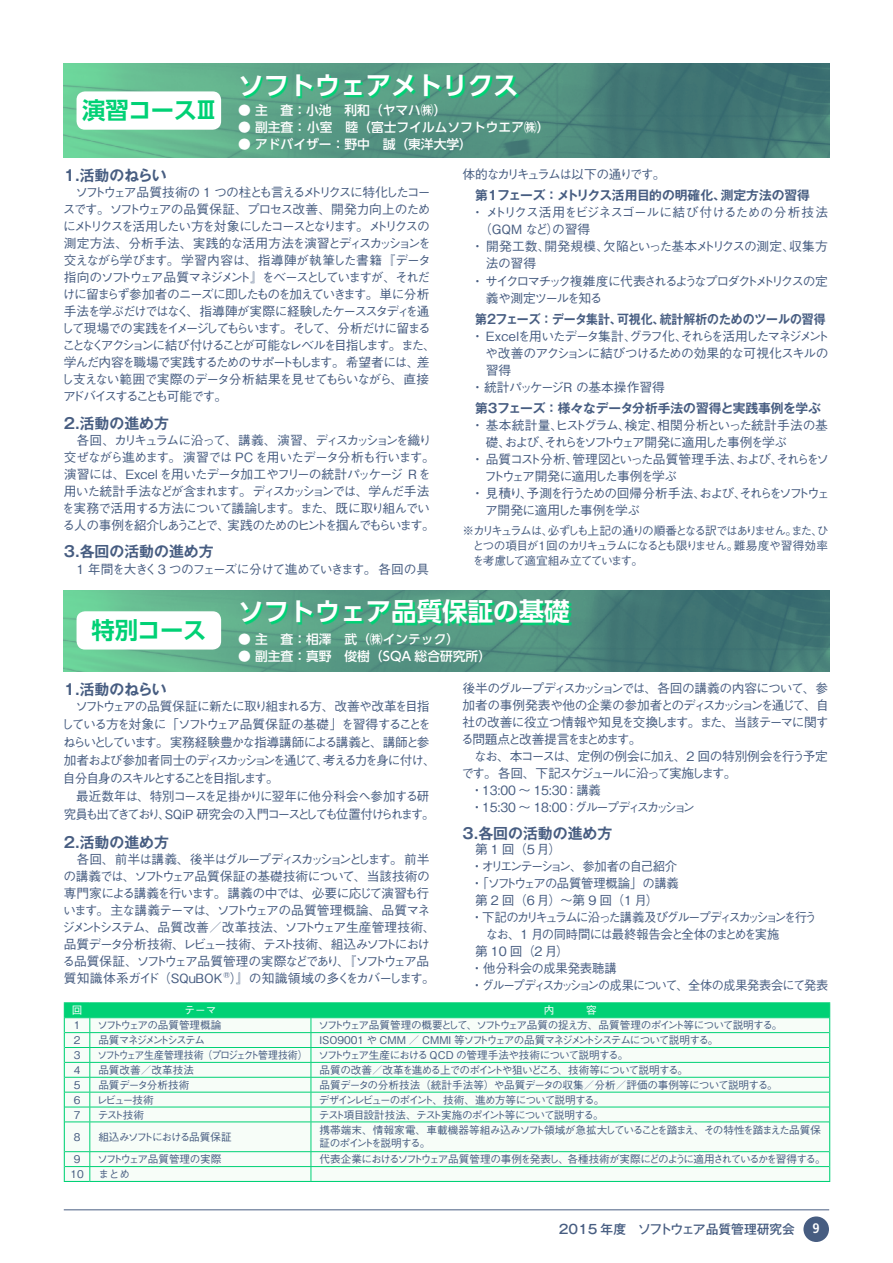
<style>
.page{position:relative;width:893px;height:1263px;background:#fff}
.page>*{position:absolute;margin:0;border:0;box-sizing:border-box;transform-origin:0 0}
.t1{font:700 25.5px "UD Shin Go Pro De";color:#fff}
.t2{font:700 23.4px "UD Shin Go Pro De";letter-spacing:-.03em;color:#00d175}
.t3{font:700 14.85px "Gothic MB101 Pro De";color:#475d81}
.t4{font:700 condensed 13.8px "Frutiger LT Std";color:#fff}
.t5{font:500 12.75px/17px "Gothic BBB Pro";letter-spacing:-.105em;color:#475d81}
.t6{font:500 12.75px/17px "Gothic BBB Pro";letter-spacing:-.08em;color:#475d81}
.t7{font:500 12.75px/18.1px "Gothic BBB Pro";letter-spacing:-.13em;color:#475d81}
.t8{font:500 12.75px "UD Shin Go Pro";color:#fff}
.t9{font:500 12.75px "Gothic BBB Pro";letter-spacing:-.16em;color:#475d81}
.t10{font:500 12.75px/18.1px "Gothic BBB Pro";letter-spacing:-.085em;color:#475d81;text-align:center}
.t11{font:700 12.75px "Gothic MB101 Pro De";color:#475d81}
.t12{font:500 12.75px "Gothic BBB Pro";letter-spacing:-.145em;color:#475d81}
.t13{font:500 12.75px "Gothic BBB Pro";letter-spacing:-.135em;color:#475d81}
.t14{font:500 12.75px "Gothic BBB Pro";letter-spacing:-.015em;color:#475d81}
.t15{font:500 12.75px "Gothic BBB Pro";letter-spacing:-.045em;color:#475d81}
.t16{font:500 12.75px "Gothic BBB Pro";letter-spacing:-.01em;color:#475d81}
.t17{font:700 12.75px "Gothic MB101 Pro De";color:#475d81;scale:.93 1}
.t18{font:500 12.75px "Gothic BBB Pro";letter-spacing:-.055em;color:#475d81}
.t19{font:500 12.75px "Gothic BBB Pro";letter-spacing:-.04em;color:#475d81}
.t20{font:500 12.75px "Gothic BBB Pro";letter-spacing:-.065em;color:#475d81}
.t21{font:500 12.75px "Gothic BBB Pro";letter-spacing:-.07em;color:#475d81}
.t22{font:500 12.75px "Gothic BBB Pro";letter-spacing:-.185em;color:#475d81}
.t23{font:500 12.75px "Gothic MB101 Pro";color:#475d81}
.t24{font:500 12.75px "Gothic BBB Pro";letter-spacing:-.14em;color:#475d81}
.t25{font:500 12.75px "Gothic BBB Pro";letter-spacing:-.03em;color:#475d81}
.t26{font:500 11.7px/14.9px "Gothic BBB Pro";letter-spacing:-.1em;color:#475d81;text-align:justify}
.t27{font:500 10.65px/12.8px "Gothic BBB Pro";letter-spacing:-.075em;color:#475d81}
.t28{font:500 10.65px "Gothic BBB Pro";letter-spacing:-.03em;color:#475d81}
.t29{font:500 10.65px "Gothic BBB Pro";letter-spacing:-.075em;color:#475d81;scale:.93 1}
.t30{font:500 10.65px "Gothic BBB Pro";letter-spacing:-.115em;color:#475d81}
.t31{font:500 10.65px "Gothic BBB Pro";letter-spacing:-.105em;color:#475d81}
.t32{font:500 10.65px "Gothic BBB Pro";letter-spacing:-.04em;color:#475d81}
.t33{font:500 10.65px "Gothic BBB Pro";letter-spacing:-.15em;color:#475d81}
.t34{font:500 10.65px "Gothic BBB Pro";color:#475d81}
.t35{font:500 10.65px "Gothic BBB Pro";letter-spacing:-.025em;color:#475d81}
.t36{font:500 10.65px "Gothic BBB Pro";color:#fff}
</style>
<div class="page">
<img style="left:64px;top:64px;width:765px;height:93px">
<img style="left:64px;top:590px;width:765px;height:81px">
<svg style="left:64px;top:1002px;width:766px;height:180px"></svg>
<svg style="left:243px;top:76px;width:276px;height:22px;background:#42ad82"></svg>
<div style="left:77px;top:91px;width:144px;height:39px;background:#fff;border-radius:9px"></div>
<svg style="left:243px;top:601px;width:329px;height:24px;background:#35b27f"></svg>
<div style="left:77px;top:611px;width:144px;height:38px;background:#fff;border-radius:9px"></div>
<div style="left:803px;top:1216px;width:26px;height:26px;background:#475d81;border-radius:50%"></div>
<hr style="left:64px;top:1209px;width:765px;height:1px;background:#475d81">
<h2 class="t2" style="left:82px;top:92px;width:137px">演習コースⅢ</h2>
<h1 class="t1" style="left:238px;top:64px;width:282px">ソフトウェアメトリクス</h1>
<p class="t8" style="left:238px;top:100px;width:210px">● 主　査：小池　利和（ヤマハ㈱）</p>
<p class="t8" style="left:238px;top:117px;width:313px">● 副主査： 小室　睦（富士フイルムソフトウエア㈱）</p>
<p class="t8" style="left:238px;top:134px;width:235px">● アドバイザー：野中　誠（東洋大学）</p>
<p class="t3" style="left:64px;top:163px;width:105px">1.活動のねらい</p>
<p class="t5" style="left:61px;top:182px;width:376px;text-indent:14px">ソフトウェア品質技術の 1 つの柱とも言えるメトリクスに特化したコースです。ソフトウェアの品質保証、プロセス改善、開発力向上のためにメトリクスを活用したい方を対象にしたコースとなります。メトリクスの測定方法、分析手法、実践的な活用方法を演習とディスカッションを交えながら学びます。学習内容は、指導陣が執筆した書籍『データ指向のソフトウェア品質マネジメント』をベースとしていますが、それだけに留まらず参加者のニーズに即したものを加えていきます。単に分析手法を学ぶだけではなく、指導陣が実際に経験したケーススタディを通して現場での実践をイメージしてもらいます。そして、分析だけに留まることなくアクションに結び付けることが可能なレベルを目指します。また、学んだ内容を職場で実践するためのサポートもします。希望者には、差し支えない範囲で実際のデータ分析結果を見せてもらいながら、直接アドバイスすることも可能です。</p>
<p class="t3" style="left:64px;top:411px;width:107px">2.活動の進め方</p>
<p class="t5" style="left:62px;top:430px;width:374px;text-indent:15px">各回、カリキュラムに沿って、講義、演習、ディスカッションを織り交ぜながら進めます。演習では PC を用いたデータ分析も行います。演習には、Excel を用いたデータ加工やフリーの統計パッケージ R を用いた統計手法などが含まれます。ディスカッションでは、学んだ手法を実務で活用する方法について議論します。また、既に取り組んでいる人の事例を紹介しあうことで、実践のためのヒントを掴んでもらいます。</p>
<p class="t3" style="left:64px;top:539px;width:151px">3.各回の活動の進め方</p>
<p class="t5" style="left:77px;top:559px;width:354px">1 年間を大きく3 つのフェーズに分けて進めていきます。各回の具</p>
<p class="t24" style="left:462px;top:164px;width:205px">体的なカリキュラムは以下の通りです。</p>
<p class="t11" style="left:475px;top:185px;width:336px">第1フェーズ ： メトリクス活用目的の明確化、測定方法の習得</p>
<p class="t19" style="left:471px;top:202px;width:358px">・ メトリクス活用をビジネスゴールに結び付けるための分析技法</p>
<p class="t5" style="left:479px;top:220px;width:113px">（GQM など）の習得</p>
<p class="t16" style="left:471px;top:236px;width:358px">・ 開発工数、開発規模、欠陥といった基本メトリクスの測定、収集方</p>
<p class="t5" style="left:486px;top:254px;width:52px">法の習得</p>
<p class="t9" style="left:471px;top:270px;width:358px">・ サイクロマチック複雑度に代表されるようなプロダクトメトリクスの定</p>
<p class="t5" style="left:486px;top:288px;width:118px">義や測定ツールを知る</p>
<p class="t17" style="left:475px;top:308px;width:378px">第2フェーズ ： データ集計、可視化、統計解析のためのツールの習得</p>
<p class="t5" style="left:471px;top:326px;width:360px">・ Excelを用いたデータ集計、グラフ化、それらを活用したマネジメント</p>
<p class="t20" style="left:485px;top:343px;width:345px">や改善のアクションに結びつけるための効果的な可視化スキルの</p>
<p class="t5" style="left:486px;top:360px;width:27px">習得</p>
<p class="t25" style="left:471px;top:377px;width:195px">・ 統計パッケージR の基本操作習得</p>
<p class="t11" style="left:475px;top:398px;width:347px">第3フェーズ ： 様々なデータ分析手法の習得と実践事例を学ぶ</p>
<p class="t14" style="left:471px;top:415px;width:358px">・ 基本統計量、ヒストグラム、検定、相関分析といった統計手法の基</p>
<p class="t12" style="left:486px;top:432px;width:303px">礎、および、それらをソフトウェア開発に適用した事例を学ぶ</p>
<p class="t5" style="left:471px;top:449px;width:359px">・ 品質コスト分析、管理図といった品質管理手法、および、それらをソ</p>
<p class="t5" style="left:484px;top:466px;width:194px">フトウェア開発に適用した事例を学ぶ</p>
<p class="t13" style="left:471px;top:483px;width:360px">・ 見積り、予測を行うための回帰分析手法、および、それらをソフトウェ</p>
<p class="t15" style="left:485px;top:500px;width:156px">ア開発に適用した事例を学ぶ</p>
<p class="t26" style="left:472px;top:522px;width:357px;text-indent:-10px">※カリキュラムは、必ずしも上記の通りの順番となる訳ではありません。また、ひとつの項目が1回のカリキュラムになるとも限りません。難易度や習得効率を考慮して適宜組み立てています。</p>
<h2 class="t2" style="left:91px;top:611px;width:117px">特別コース</h2>
<h1 class="t1" style="left:238px;top:590px;width:333px">ソフトウェア品質保証の基礎</h1>
<p class="t8" style="left:238px;top:629px;width:223px">● 主　査：相澤　武（㈱インテック）</p>
<p class="t8" style="left:238px;top:646px;width:254px">● 副主査：真野　俊樹（SQA 総合研究所）</p>
<p class="t3" style="left:64px;top:676px;width:105px">1.活動のねらい</p>
<p class="t7" style="left:61px;top:695px;width:376px;text-indent:14px">ソフトウェアの品質保証に新たに取り組まれる方、改善や改革を目指している方を対象に「ソフトウェア品質保証の基礎」を習得することをねらいとしています。実務経験豊かな指導講師による講義と、講師と参加者および参加者同士のディスカッションを通じて、考える力を身に付け、自分自身のスキルとすることを目指します。</p>
<p class="t10" style="left:64px;top:786px;width:373px">最近数年は、特別コースを足掛かりに翌年に他分科会へ参加する研<br>究員も出てきており、SQiP 研究会の入門コースとしても位置付けられます。</p>
<p class="t3" style="left:64px;top:830px;width:107px">2.活動の進め方</p>
<p class="t6" style="left:62px;top:849px;width:375px;text-indent:14px">各回、前半は講義、後半はグループディスカッションとします。前半の講義では、ソフトウェア品質保証の基礎技術について、当該技術の専門家による講義を行います。講義の中では、必要に応じて演習も行います。主な講義テーマは、ソフトウェアの品質管理概論、品質マネジメントシステム、品質改善／改革技法、ソフトウェア生産管理技術、品質データ分析技術、レビュー技術、テスト技術、組込みソフトにおける品質保証、ソフトウェア品質管理の実際などであり、『ソフトウェア品質知識体系ガイド（SQuBOKR）』の知識領域の多くをカバーします。</p>
<p class="t5" style="left:461px;top:678px;width:369px;text-align:justify">後半のグループディスカッションでは、各回の講義の内容について、参加者の事例発表や他の企業の参加者とのディスカッションを通じて、自社の改善に役立つ情報や知見を交換します。また、当該テーマに関する問題点と改善提言をまとめます。</p>
<p class="t18" style="left:474px;top:746px;width:355px">なお、本コースは、定例の例会に加え、2 回の特別例会を行う予定</p>
<p class="t12" style="left:461px;top:763px;width:276px">です。各回、下記スケジュールに沿って実施します。</p>
<p class="t5" style="left:471px;top:780px;width:131px">・13:00 〜 15:30：講義</p>
<p class="t22" style="left:471px;top:797px;width:226px">・15:30 〜 18:00：グループディスカッション</p>
<p class="t3" style="left:462px;top:821px;width:151px">3.各回の活動の進め方</p>
<p class="t5" style="left:475px;top:839px;width:87px">第 1 回（5月）</p>
<p class="t13" style="left:471px;top:856px;width:208px">・オリエンテーション、参加者の自己紹介</p>
<p class="t15" style="left:471px;top:873px;width:210px">・「ソフトウェアの品質管理概論」の講義</p>
<p class="t5" style="left:475px;top:890px;width:185px">第 2 回（6 月）〜第 9 回（1 月）</p>
<p class="t9" style="left:471px;top:907px;width:348px">・下記のカリキュラムに沿った講義及びグループディスカッションを行う</p>
<p class="t21" style="left:475px;top:924px;width:306px">　なお、1 月の同時間には最終報告会と全体のまとめを実施</p>
<p class="t5" style="left:475px;top:941px;width:95px">第 10 回（2 月）</p>
<p class="t14" style="left:471px;top:958px;width:147px">・ 他分科会の成果発表聴講</p>
<p class="t5" style="left:471px;top:975px;width:359px">・ グループディスカッションの成果について、全体の成果発表会にて発表</p>
<p class="t36" style="left:72px;top:1002px;width:12px">回</p>
<p class="t36" style="left:184px;top:1002px;width:33px">テーマ</p>
<p class="t27" style="left:74px;top:1017px;width:8px">1</p>
<p class="t32" style="left:97px;top:1017px;width:126px">ソフトウェアの品質管理概論</p>
<p class="t27" style="left:318px;top:1017px;width:466px">ソフトウェア品質管理の概要として、ソフトウェア品質の捉え方、品質管理のポイント等について説明する。</p>
<p class="t27" style="left:74px;top:1032px;width:8px">2</p>
<p class="t33" style="left:98px;top:1031px;width:108px">品質マネジメントシステム</p>
<p class="t27" style="left:319px;top:1032px;width:401px">ISO9001 や CMM ／ CMMI 等ソフトウェアの品質マネジメントシステムについて説明する。</p>
<p class="t27" style="left:74px;top:1047px;width:8px">3</p>
<p class="t29" style="left:97px;top:1046px;width:573px">ソフトウェア生産管理技術（プロジェクト管理技術） ソフトウェア生産における QCD の管理手法や技術について説明する。</p>
<p class="t27" style="left:74px;top:1062px;width:8px">4</p>
<p class="t34" style="left:98px;top:1061px;width:97px">品質改善／改革技法</p>
<p class="t27" style="left:319px;top:1062px;width:370px">品質の改善／改革を進める上でのポイントや狙いどころ、技術等について説明する。</p>
<p class="t27" style="left:74px;top:1077px;width:8px">5</p>
<p class="t35" style="left:98px;top:1076px;width:92px">品質データ分析技術</p>
<p class="t28" style="left:319px;top:1076px;width:460px">品質データの分析技法（統計手法等）や品質データの収集／分析／評価の事例等について説明する。</p>
<p class="t27" style="left:74px;top:1092px;width:8px">6</p>
<p class="t27" style="left:97px;top:1092px;width:59px">レビュー技術</p>
<p class="t27" style="left:319px;top:1092px;width:287px">デザインレビューのポイント、技術、進め方等について説明する。</p>
<p class="t27" style="left:74px;top:1107px;width:8px">7</p>
<p class="t27" style="left:98px;top:1107px;width:48px">テスト技術</p>
<p class="t27" style="left:319px;top:1107px;width:286px">テスト項目設計技法、テスト実施のポイント等について説明する。</p>
<p class="t27" style="left:74px;top:1129px;width:8px">8</p>
<p class="t31" style="left:98px;top:1128px;width:135px">組込みソフトにおける品質保証</p>
<p class="t27" style="left:319px;top:1123px;width:503px">携帯端末、情報家電、車載機器等組み込みソフト領域が急拡大していることを踏まえ、その特性を踏まえた品質保証のポイントを説明する。</p>
<p class="t27" style="left:74px;top:1151px;width:8px">9</p>
<p class="t28" style="left:97px;top:1150px;width:126px">ソフトウェア品質管理の実際</p>
<p class="t30" style="left:319px;top:1150px;width:508px">代表企業におけるソフトウェア品質管理の事例を発表し、各種技術が実際にどのように適用されているかを習得する。</p>
<p class="t27" style="left:70px;top:1166px;width:15px">10</p>
<p class="t27" style="left:98px;top:1166px;width:33px">まとめ</p>
<p class="t23" style="left:559px;top:1218px;width:238px">2015 年度　ソフトウェア品質管理研究会</p>
<p class="t4" style="left:813px;top:1220px;width:9px">9</p>
</div>
